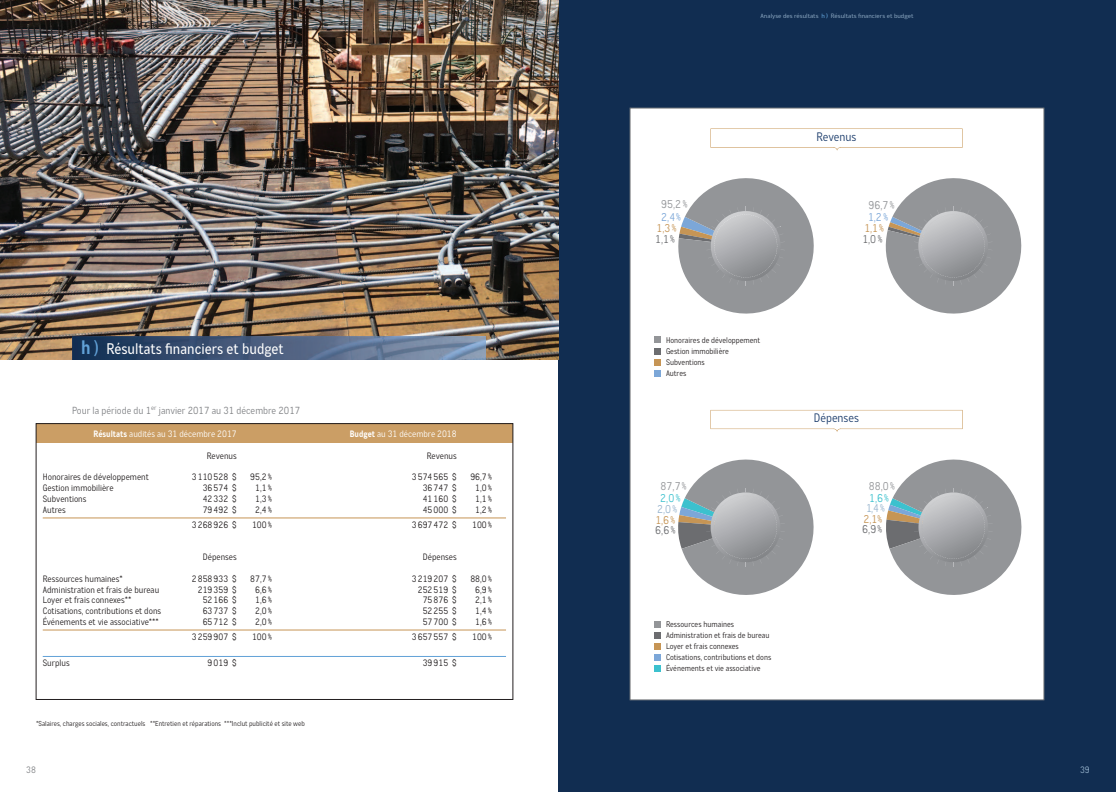
<style>
.page{position:relative;width:1116px;height:792px;background:#fff}
.page>*{position:absolute;margin:0;border:0;box-sizing:border-box;transform-origin:0 0}
.t1{font:15px "CA Cula";color:#fff}
.t2{font:300 12px "CA Cula";color:#1b3c6b}
.t3{font:300 11px "CA Cula";color:#939598}
.t4{font:300 11px "CA Cula";color:#c69555}
.t5{font:300 11px "CA Cula";color:#6c6d70}
.t6{font:300 11px "CA Cula";color:#7ca7d8}
.t7{font:300 11px "CA Cula";color:#3cc1ce}
.t8{font:300 11px "CA Cula";color:#98b4cd}
.t9{font:300 10px "CA Cula";color:#808285}
.t10{font:300 9px "CA Cula";color:#231f20}
.t11{font:300 9px "CA Cula";color:#fff}
.t12{font:300 9px "CA Cula";color:#808285}
.t13{font:300 9px "CA Cula";color:#98b4cd}
.t14{font:300 8px/11px "CA Cula";color:#231f20}
.t15{font:300 7px "CA Cula";color:#231f20}
.t16{font:300 6.1px "CA Cula";color:#98b4cd;scale:1.16 1}
.s1{font-weight:400;color:#61a1d7}
.s2{font-weight:700;font-size:19px;color:#61a1d7}
.s3{font-size:19px;color:#61a1d7}
.s4{font-weight:700}
</style>
<div class="page">
<div style="left:36px;top:424px;width:477px;height:19px;background:#cb9e65"></div>
<div style="left:558px;top:0;width:558px;height:792px;background:#112d51"></div>
<div style="left:630px;top:108px;width:414px;height:592px;background:#fff"></div>
<div style="left:36px;top:424px;width:477px;height:276px;border:1px solid #231f20"></div>
<img style="left:0;top:0;width:558px;height:360px">
<img style="left:72px;top:336px;width:414px;height:24px">
<svg style="left:678px;top:178px;width:136px;height:136px"></svg>
<svg style="left:678px;top:460px;width:136px;height:135px"></svg>
<svg style="left:886px;top:460px;width:135px;height:135px"></svg>
<svg style="left:885px;top:178px;width:136px;height:136px"></svg>
<hr style="left:43px;top:518px;width:463px;height:1px;background:#c69555">
<hr style="left:43px;top:630px;width:463px;height:1px;background:#c69555">
<hr style="left:43px;top:656px;width:463px;height:1px;background:#61a1d7">
<svg style="left:711px;top:147px;width:251px;height:4px"></svg>
<div style="left:654px;top:336px;width:7px;height:7px;background:#939598"></div>
<div style="left:654px;top:348px;width:7px;height:7px;background:#6c6d70"></div>
<div style="left:654px;top:359px;width:7px;height:7px;background:#c69555"></div>
<div style="left:654px;top:370px;width:7px;height:7px;background:#7ca7d8"></div>
<div style="left:654px;top:621px;width:7px;height:7px;background:#939598"></div>
<div style="left:654px;top:632px;width:7px;height:7px;background:#6c6d70"></div>
<div style="left:654px;top:643px;width:7px;height:7px;background:#c69555"></div>
<div style="left:654px;top:654px;width:7px;height:7px;background:#7ca7d8"></div>
<div style="left:654px;top:665px;width:7px;height:7px;background:#3cc1ce"></div>
<p class="t16" style="left:761px;top:14px;width:133px">Analyse des résultats <span class="s1">h)</span> Résultats financiers et budget</p>
<h1 class="t1" style="left:81px;top:343px;width:204px"><span class="s2">h</span> <span class="s3">)</span> Résultats financiers et budget</h1>
<p class="t9" style="left:72px;top:407px;width:230px">Pour la période du 1<sup>er</sup> janvier 2017 au 31 décembre 2017</p>
<p class="t11" style="left:94px;top:431px;width:145px"><span class="s4">Résultats</span> audités au 31 décembre 2017</p>
<p class="t11" style="left:350px;top:431px;width:108px"><span class="s4">Budget</span> au 31 décembre 2018</p>
<p class="t10" style="left:207px;top:452px;width:31px">Revenus</p>
<p class="t10" style="left:427px;top:452px;width:31px">Revenus</p>
<p class="t10" style="left:43px;top:474px;width:108px">Honoraires de développement</p>
<p class="t10" style="left:192px;top:474px;width:46px">3110528 $</p>
<p class="t10" style="left:250px;top:474px;width:23px">95,2%</p>
<p class="t10" style="left:412px;top:474px;width:46px">3574565 $</p>
<p class="t10" style="left:470px;top:474px;width:23px">96,7%</p>
<p class="t10" style="left:43px;top:485px;width:72px">Gestion immobilière</p>
<p class="t10" style="left:203px;top:485px;width:36px">36574 $</p>
<p class="t10" style="left:255px;top:485px;width:18px">1,1%</p>
<p class="t10" style="left:423px;top:485px;width:36px">36747 $</p>
<p class="t10" style="left:475px;top:485px;width:18px">1,0%</p>
<p class="t10" style="left:43px;top:495px;width:45px">Subventions</p>
<p class="t10" style="left:203px;top:495px;width:36px">42332 $</p>
<p class="t10" style="left:255px;top:495px;width:18px">1,3%</p>
<p class="t10" style="left:423px;top:495px;width:36px">41160 $</p>
<p class="t10" style="left:475px;top:495px;width:18px">1,1%</p>
<p class="t10" style="left:43px;top:506px;width:24px">Autres</p>
<p class="t10" style="left:203px;top:506px;width:36px">79492 $</p>
<p class="t10" style="left:255px;top:506px;width:18px">2,4%</p>
<p class="t10" style="left:423px;top:506px;width:36px">45000 $</p>
<p class="t10" style="left:475px;top:506px;width:18px">1,2%</p>
<p class="t10" style="left:192px;top:521px;width:46px">3268926 $</p>
<p class="t10" style="left:252px;top:521px;width:22px">100%</p>
<p class="t10" style="left:412px;top:521px;width:46px">3697472 $</p>
<p class="t10" style="left:472px;top:521px;width:22px">100%</p>
<p class="t10" style="left:203px;top:554px;width:35px">Dépenses</p>
<p class="t10" style="left:423px;top:554px;width:35px">Dépenses</p>
<p class="t10" style="left:43px;top:575px;width:82px">Ressources humaines*</p>
<p class="t10" style="left:192px;top:575px;width:46px">2858933 $</p>
<p class="t10" style="left:250px;top:575px;width:23px">87,7%</p>
<p class="t10" style="left:412px;top:575px;width:46px">3219207 $</p>
<p class="t10" style="left:470px;top:575px;width:23px">88,0%</p>
<p class="t10" style="left:43px;top:586px;width:118px">Administration et frais de bureau</p>
<p class="t10" style="left:198px;top:586px;width:40px">219359 $</p>
<p class="t10" style="left:255px;top:586px;width:18px">6,6%</p>
<p class="t10" style="left:418px;top:586px;width:40px">252519 $</p>
<p class="t10" style="left:475px;top:586px;width:18px">6,9%</p>
<p class="t10" style="left:43px;top:597px;width:90px">Loyer et frais connexes**</p>
<p class="t10" style="left:203px;top:597px;width:36px">52166 $</p>
<p class="t10" style="left:255px;top:597px;width:18px">1,6%</p>
<p class="t10" style="left:423px;top:597px;width:36px">75876 $</p>
<p class="t10" style="left:475px;top:597px;width:18px">2,1%</p>
<p class="t10" style="left:43px;top:608px;width:120px">Cotisations, contributions et dons</p>
<p class="t10" style="left:203px;top:608px;width:36px">63737 $</p>
<p class="t10" style="left:255px;top:608px;width:18px">2,0%</p>
<p class="t10" style="left:423px;top:608px;width:36px">52255 $</p>
<p class="t10" style="left:475px;top:608px;width:18px">1,4%</p>
<p class="t10" style="left:43px;top:618px;width:118px">Événements et vie associative***</p>
<p class="t10" style="left:203px;top:618px;width:36px">65712 $</p>
<p class="t10" style="left:255px;top:618px;width:18px">2,0%</p>
<p class="t10" style="left:423px;top:618px;width:36px">57700 $</p>
<p class="t10" style="left:475px;top:618px;width:18px">1,6%</p>
<p class="t10" style="left:192px;top:633px;width:46px">3259907 $</p>
<p class="t10" style="left:252px;top:633px;width:22px">100%</p>
<p class="t10" style="left:412px;top:633px;width:46px">3657557 $</p>
<p class="t10" style="left:472px;top:633px;width:22px">100%</p>
<p class="t10" style="left:43px;top:659px;width:28px">Surplus</p>
<p class="t10" style="left:208px;top:659px;width:31px">9019 $</p>
<p class="t10" style="left:423px;top:659px;width:36px">39915 $</p>
<p class="t15" style="left:36px;top:721px;width:270px">*Salaires, charges sociales, contractuels **Entretien et réparations ***Inclut publicité et site web</p>
<p class="t3" style="left:661px;top:200px;width:28px">95,2%</p>
<p class="t6" style="left:661px;top:213px;width:21px">2,4%</p>
<p class="t4" style="left:656px;top:224px;width:22px">1,3%</p>
<p class="t5" style="left:655px;top:235px;width:21px">1,1%</p>
<p class="t14" style="left:666px;top:335px;width:96px">Honoraires de développement<br>Gestion immobilière<br>Subventions<br>Autres</p>
<p class="t3" style="left:661px;top:482px;width:28px">87,7%</p>
<p class="t7" style="left:660px;top:495px;width:22px">2,0%</p>
<p class="t8" style="left:657px;top:505px;width:22px">2,0%</p>
<p class="t5" style="left:655px;top:526px;width:22px">6,6%</p>
<p class="t4" style="left:656px;top:516px;width:21px">1,6%</p>
<p class="t14" style="left:666px;top:620px;width:107px">Ressources humaines<br>Administration et frais de bureau<br>Loyer et frais connexes<br>Cotisations, contributions et dons<br>Événements et vie associative</p>
<h2 class="t2" style="left:817px;top:132px;width:41px">Revenus</h2>
<p class="t3" style="left:869px;top:201px;width:28px">96,7%</p>
<p class="t6" style="left:868px;top:213px;width:21px">1,2%</p>
<p class="t4" style="left:865px;top:224px;width:21px">1,1%</p>
<p class="t5" style="left:862px;top:235px;width:22px">1,0 %</p>
<h2 class="t2" style="left:814px;top:414px;width:47px">Dépenses</h2>
<p class="t3" style="left:869px;top:482px;width:28px">88,0%</p>
<p class="t7" style="left:869px;top:494px;width:21px">1,6%</p>
<p class="t8" style="left:866px;top:504px;width:21px">1,4%</p>
<p class="t5" style="left:862px;top:525px;width:21px">6,9%</p>
<p class="t4" style="left:863px;top:515px;width:21px">2,1%</p>
<p class="t12" style="left:26px;top:767px;width:11px">38</p>
<p class="t13" style="left:1080px;top:767px;width:11px">39</p>
</div>
